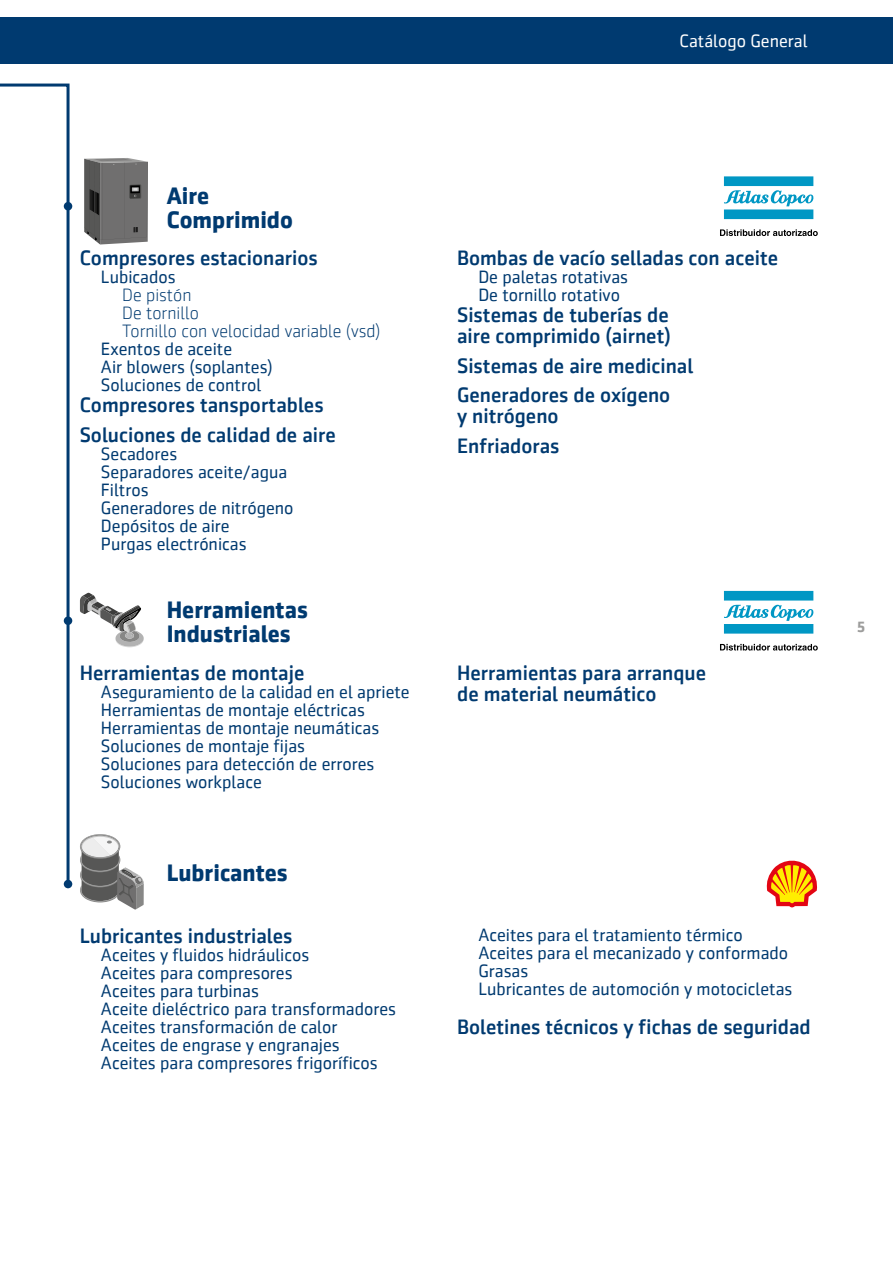
<style>
.page{position:relative;width:893px;height:1263px;background:#fff}
.page>*{position:absolute;margin:0;border:0;box-sizing:border-box;transform-origin:0 0}
.t1{font:700 24px/24px "Sentico Sans DT";color:#003a70}
.t2{font:500 21px/29.5px "Sentico Sans DT";color:#003a70}
.t3{font:18px/18px "Sentico Sans DT";color:#003a70}
.t4{font:300 18px/18px "Sentico Sans DT";color:#003a70}
.t5{font:18px "Sentico Sans DT";color:#fff}
.t6{font:700 15px "Sentico Sans DT";color:#9d9d9c}
</style>
<div class="page">
<hr style="left:0;top:0;width:1px;height:1263px;background:#003a70">
<div style="left:0;top:17px;width:893px;height:47px;background:#003a70"></div>
<svg style="left:0;top:82px;width:71px;height:805px"></svg>
<svg style="left:80px;top:593px;width:64px;height:54px"></svg>
<svg style="left:80px;top:834px;width:64px;height:76px"></svg>
<svg style="left:84px;top:158px;width:64px;height:86px;background:#6d6c6c"></svg>
<svg style="left:766px;top:860px;width:51px;height:48px"></svg>
<svg style="left:724px;top:176px;width:90px;height:43px"></svg>
<svg style="left:720px;top:229px;width:98px;height:7px"></svg>
<svg style="left:724px;top:591px;width:90px;height:43px"></svg>
<svg style="left:720px;top:644px;width:98px;height:6px"></svg>
<p class="t5" style="left:680px;top:31px;width:130px">Catálogo General</p>
<h1 class="t1" style="left:167px;top:185px;width:128px">Aire<br>Comprimido</h1>
<p class="t2" style="left:80px;top:244px;width:240px">Compresores estacionarios</p>
<p class="t3" style="left:101px;top:268px;width:76px">Lubicados</p>
<p class="t4" style="left:122px;top:287px;width:260px">De pistón<br>De tornillo<br>Tornillo con velocidad variable (vsd)</p>
<p class="t3" style="left:101px;top:340px;width:173px">Exentos de aceite<br>Air blowers (soplantes)<br>Soluciones de control</p>
<p class="t2" style="left:80px;top:391px;width:258px">Compresores tansportables<br>Soluciones de calidad de aire</p>
<p class="t3" style="left:101px;top:444px;width:194px">Secadores<br>Separadores aceite/agua<br>Filtros<br>Generadores de nitrógeno<br>Depósitos de aire<br>Purgas electrónicas</p>
<h1 class="t1" style="left:167px;top:599px;width:143px">Herramientas<br>Industriales</h1>
<p class="t2" style="left:80px;top:659px;width:226px">Herramientas de montaje</p>
<p class="t3" style="left:101px;top:682px;width:310px">Aseguramiento de la calidad en el apriete Herramientas de montaje eléctricas Herramientas de montaje neumáticas Soluciones de montaje fijas<br>Soluciones para detección de errores Soluciones workplace</p>
<h1 class="t1" style="left:167px;top:863px;width:123px">Lubricantes</h1>
<p class="t2" style="left:80px;top:922px;width:214px">Lubricantes industriales</p>
<p class="t3" style="left:101px;top:946px;width:296px">Aceites y fluidos hidráulicos<br>Aceites para compresores<br>Aceites para turbinas<br>Aceite dieléctrico para transformadores<br>Aceites transformación de calor<br>Aceites de engrase y engranajes<br>Aceites para compresores frigoríficos</p>
<p class="t2" style="left:457px;top:244px;width:323px">Bombas de vacío selladas con aceite</p>
<p class="t3" style="left:478px;top:268px;width:151px">De paletas rotativas<br>De tornillo rotativo</p>
<p class="t2" style="left:457px;top:305px;width:215px;line-height:21px">Sistemas de tuberías de aire comprimido (airnet)</p>
<p class="t2" style="left:457px;top:352px;width:238px">Sistemas de aire medicinal<br>Generadores de oxígeno</p>
<p class="t2" style="left:457px;top:402px;width:104px">y nitrógeno<br>Enfriadoras</p>
<p class="t2" style="left:457px;top:663px;width:251px;line-height:21px">Herramientas para arranque de material neumático</p>
<p class="t6" style="left:857px;top:621px;width:10px">5</p>
<p class="t3" style="left:478px;top:925px;width:315px">Aceites para el tratamiento térmico<br>Aceites para el mecanizado y conformado<br>Grasas<br>Lubricantes de automoción y motocicletas</p>
<p class="t2" style="left:457px;top:1011px;width:355px">Boletines técnicos y fichas de seguridad</p>
</div>
